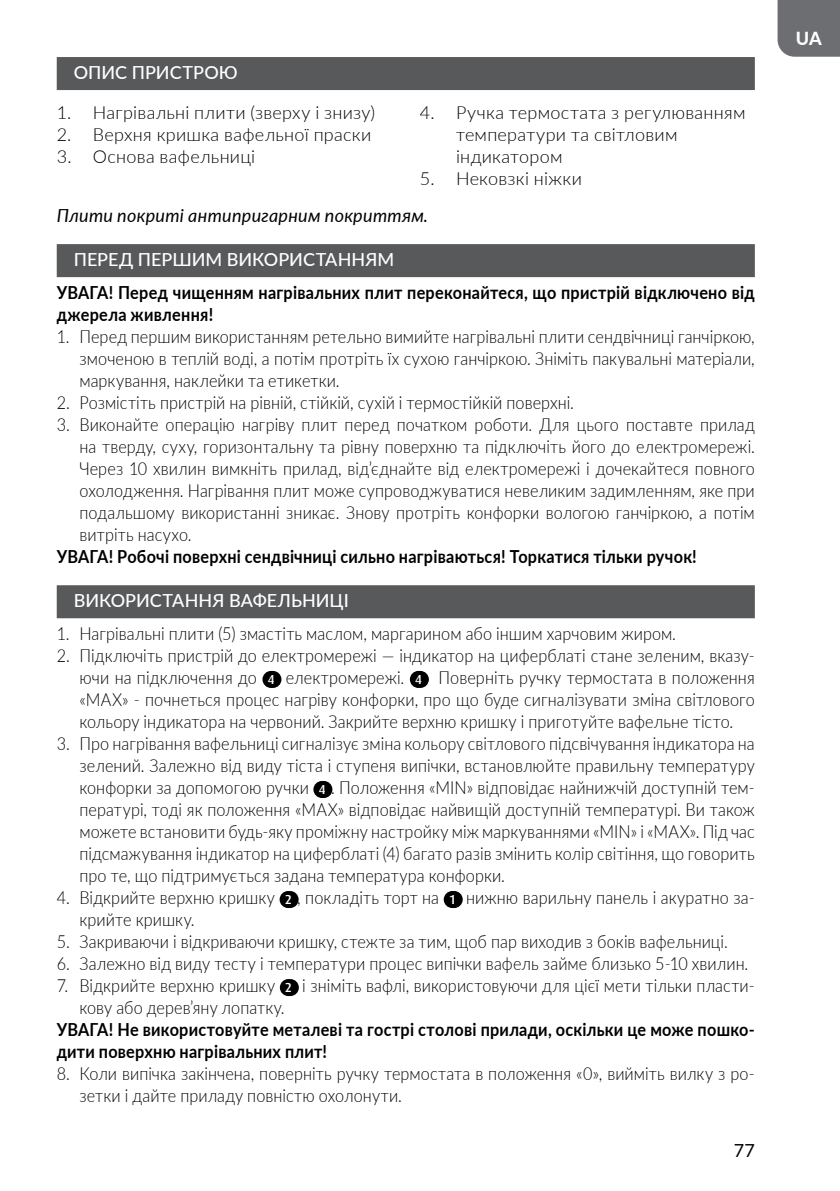
<style>
.page{position:relative;width:840px;height:1191px;background:#fff}
.page>*{position:absolute;margin:0;border:0;box-sizing:border-box;transform-origin:0 0}
.t1{font:300 18px/22px "Lato";letter-spacing:.005em;color:#000;text-align:justify;scale:.9 1}
.t2{font:700 18px/22px "Lato";letter-spacing:.015em;color:#000;scale:.9 1}
.t3{font:300 18px/22px "Lato";letter-spacing:.005em;color:#000}
.t4{font:500 18px "Lato";color:#fff}
.t5{font:italic 18px "Lato";letter-spacing:.015em;color:#000}
.t6{font:18px "Lato";color:#000}
.t7{font:800 18px "Lato";color:#fff}
.s1{font-family:"Dax Pro";font-weight:500;font-size:13px;color:#fff}
</style>
<div class="page">
<div style="left:777px;top:0;width:62px;height:57px;background:#6d6e71"></div>
<div style="left:57px;top:57px;width:697px;height:33px;background:#58595b"></div>
<div style="left:57px;top:244px;width:697px;height:33px;background:#58595b"></div>
<div style="left:57px;top:585px;width:697px;height:33px;background:#58595b"></div>
<div style="left:262px;top:671px;width:19px;height:17px;background:#000;border-radius:9px"></div>
<div style="left:409px;top:671px;width:19px;height:17px;background:#000;border-radius:9px"></div>
<div style="left:313px;top:781px;width:19px;height:17px;background:#000;border-radius:9px"></div>
<div style="left:279px;top:891px;width:19px;height:17px;background:#000;border-radius:9px"></div>
<div style="left:443px;top:891px;width:19px;height:17px;background:#000;border-radius:9px"></div>
<div style="left:280px;top:979px;width:19px;height:17px;background:#000;border-radius:9px"></div>
<p class="t4" style="left:74px;top:59px;width:165px">ОПИС ПРИСТРОЮ</p>
<p class="t3" style="left:57px;top:101px;width:320px">1. Нагрівальні плити (зверху і знизу)</p>
<p class="t3" style="left:57px;top:123px;width:316px">2. Верхня кришка вафельної праски</p>
<p class="t3" style="left:57px;top:145px;width:200px">3. Основа вафельниці</p>
<p class="t3" style="left:456px;top:101px;width:291px;text-indent:-36px">4. Ручка термостата з регулюванням температури та світловим індикатором</p>
<p class="t3" style="left:420px;top:167px;width:163px">5. Нековзкі ніжки</p>
<p class="t5" style="left:57px;top:202px;width:373px">Плити покриті антипригарним покриттям.</p>
<p class="t4" style="left:74px;top:246px;width:322px">ПЕРЕД ПЕРШИМ ВИКОРИСТАННЯМ</p>
<p class="t2" style="left:57px;top:280px;width:776px">УВАГА! Перед чищенням нагрівальних плит переконайтеся, що пристрій відключено від джерела живлення!</p>
<p class="t1" style="left:79px;top:325px;width:751px;text-indent:-23px">1. Перед першим використанням ретельно вимийте нагрівальні плити сендвічниці ганчіркою, змоченою в теплій воді, а потім протріть їх сухою ганчіркою. Зніміть пакувальні матеріали, маркування, наклейки та етикетки.</p>
<p class="t1" style="left:57px;top:391px;width:576px">2. Розмістіть пристрій на рівній, стійкій, сухій і термостійкій поверхні.</p>
<p class="t1" style="left:79px;top:413px;width:751px;text-indent:-23px">3. Виконайте операцію нагріву плит перед початком роботи. Для цього поставте прилад на тверду, суху, горизонтальну та рівну поверхню та підключіть його до електромережі.<br>Через 10 хвилин вимкніть прилад, від’єднайте від електромережі і дочекайтеся повного охолодження. Нагрівання плит може супроводжуватися невеликим задимленням, яке при подальшому використанні зникає. Знову протріть конфорки вологою ганчіркою, а потім витріть насухо.</p>
<p class="t2" style="left:57px;top:544px;width:712px">УВАГА! Робочі поверхні сендвічниці сильно нагріваються! Торкатися тільки ручок!</p>
<p class="t4" style="left:74px;top:587px;width:276px">ВИКОРИСТАННЯ ВАФЕЛЬНИЦІ</p>
<p class="t1" style="left:57px;top:622px;width:689px">1. Нагрівальні плити (5) змастіть маслом, маргарином або іншим харчовим жиром.</p>
<p class="t1" style="left:79px;top:644px;width:751px;text-indent:-23px">2. Підключіть пристрій до електромережі — індикатор на циферблаті стане зеленим, вказу&shy;ючи на підключення до <span class="s1">4</span> електромережі. <span class="s1">4</span> Поверніть ручку термостата в положення «MAX» - почнеться процес нагріву конфорки, про що буде сигналізувати зміна світлового кольору індикатора на червоний. Закрийте верхню кришку і приготуйте вафельне тісто.</p>
<p class="t1" style="left:79px;top:732px;width:751px;text-indent:-23px">3. Про нагрівання вафельниці сигналізує зміна кольору світлового підсвічування індикатора на зелений. Залежно від виду тіста і ступеня випічки, встановлюйте правильну температуру конфорки за допомогою ручки <span class="s1">4</span> . Положення «MIN» відповідає найнижчій доступній тем&shy;пературі, тоді як положення «MAX» відповідає найвищій доступній температурі. Ви також можете встановити будь-яку проміжну настройку між маркуваннями «MIN» і «MAX». Під час підсмажування індикатор на циферблаті (4) багато разів змінить колір світіння, що говорить про те, що підтримується задана температура конфорки.</p>
<p class="t1" style="left:79px;top:886px;width:751px;text-indent:-23px">4. Відкрийте верхню кришку <span class="s1">2</span> , покладіть торт на <span class="s1">1</span> нижню варильну панель і акуратно за&shy;крийте кришку.</p>
<p class="t1" style="left:57px;top:930px;width:746px">5. Закриваючи і відкриваючи кришку, стежте за тим, щоб пар виходив з боків вафельниці.</p>
<p class="t1" style="left:57px;top:952px;width:769px">6. Залежно від виду тесту і температури процес випічки вафель займе близько 5-10 хвилин.</p>
<p class="t1" style="left:79px;top:974px;width:751px;text-indent:-23px">7. Відкрийте верхню кришку <span class="s1">2</span> і зніміть вафлі, використовуючи для цієї мети тільки пласти&shy;кову або дерев’яну лопатку.</p>
<p class="t2" style="left:57px;top:1017px;width:776px">УВАГА! Не використовуйте металеві та гострі столові прилади, оскільки це може пошко&shy;дити поверхню нагрівальних плит!</p>
<p class="t1" style="left:79px;top:1062px;width:751px;text-indent:-23px">8. Коли випічка закінчена, поверніть ручку термостата в положення «0», вийміть вилку з ро&shy;зетки і дайте приладу повністю охолонути.</p>
<p class="t6" style="left:733px;top:1137px;width:23px">77</p>
<p class="t7" style="left:795px;top:25px;width:27px">UA</p>
</div>
